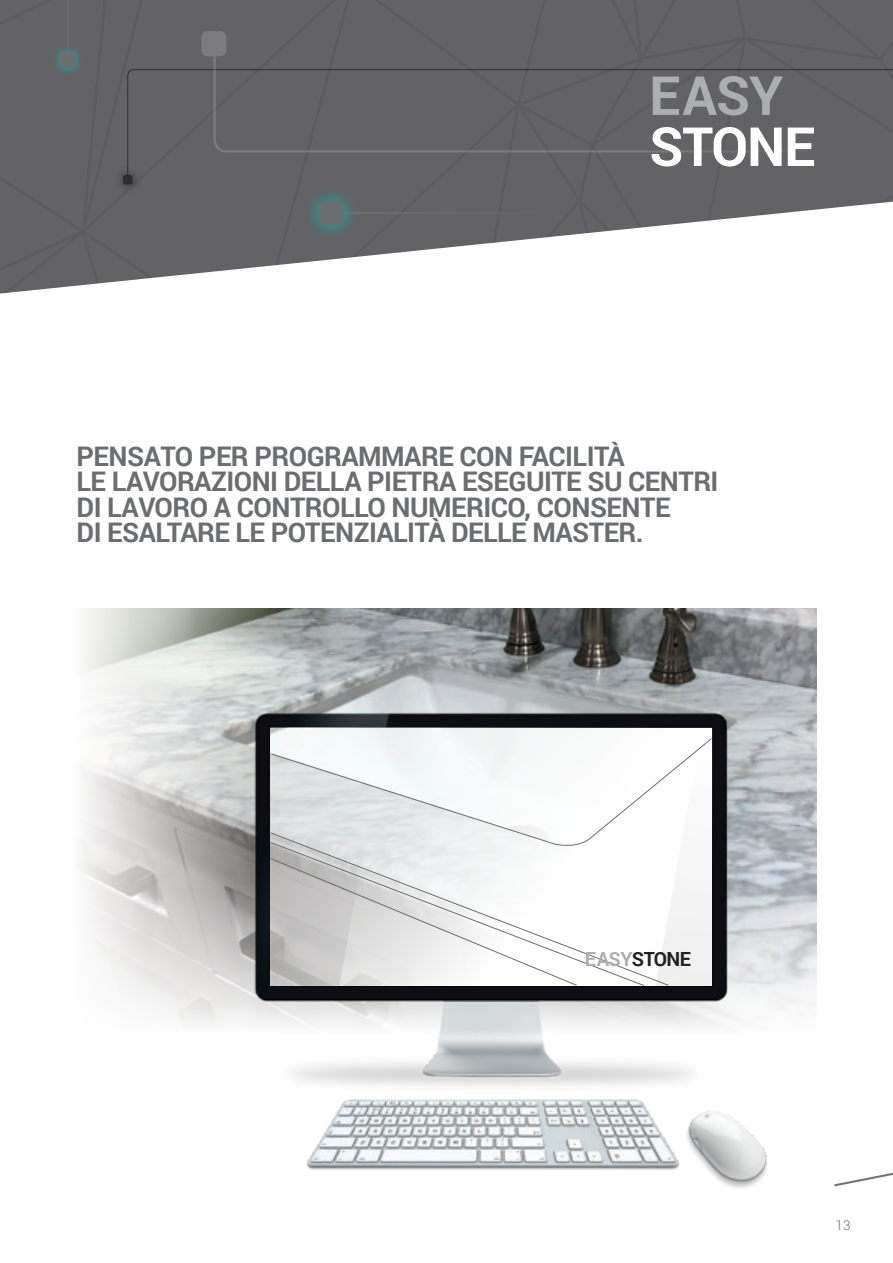
<style>
.page{position:relative;width:893px;height:1263px;background:#fff}
.page>*{position:absolute;margin:0;border:0;box-sizing:border-box;transform-origin:0 0}
.t1{font:700 54px "Roboto";letter-spacing:-.02em;color:#fff}
.t2{font:700 54px "Roboto";color:#adaeb2}
.t3{font:700 27px "Roboto";letter-spacing:-.02em;color:#6c6d70}
.t4{font:700 19.5px "Roboto";letter-spacing:-.03em;color:#231f20}
.t5{font:300 13.5px "Roboto";color:#6c6d70}
.s1{color:#adaeb2}
</style>
<div class="page">
<svg style="left:834px;top:1172px;width:59px;height:14px"></svg>
<svg style="left:0;top:0;width:893px;height:294px"></svg>
<hr style="left:344px;top:212px;width:549px;height:2px;background:#6c6d70">
<svg style="left:305px;top:187px;width:53px;height:53px;background:#596a6d"></svg>
<div style="left:319px;top:201px;width:25px;height:24px;background:#6c6d70;border-radius:6px"></div>
<div style="left:127px;top:69px;width:766px;height:107px;background:#636366"></div>
<div style="left:195px;top:24px;width:38px;height:39px;background:#636366"></div>
<div style="left:201px;top:31px;width:25px;height:25px;background:#7c7c7f;border-radius:6px"></div>
<div style="left:212px;top:55px;width:681px;height:99px;background:#636366"></div>
<img style="left:81px;top:608px;width:735px;height:416px">
<img style="left:219px;top:681px;width:544px;height:406px">
<img style="left:306px;top:1099px;width:359px;height:71px">
<img style="left:665px;top:1110px;width:102px;height:78px">
<svg style="left:655px;top:728px;width:57px;height:258px"></svg>
<svg style="left:577px;top:850px;width:92px;height:136px"></svg>
<svg style="left:577px;top:738px;width:135px;height:112px"></svg>
<svg style="left:270px;top:728px;width:307px;height:258px"></svg>
<p class="t2" style="left:649px;top:58px;width:135px">EASY</p>
<p class="t1" style="left:649px;top:109px;width:167px">STONE</p>
<p class="t3" style="left:77px;top:437px;width:550px">PENSATO PER PROGRAMMARE CON FACILITÀ</p>
<p class="t3" style="left:77px;top:463px;width:643px">LE LAVORAZIONI DELLA PIETRA ESEGUITE SU CENTRI</p>
<p class="t3" style="left:77px;top:488px;width:595px">DI LAVORO A CONTROLLO NUMERICO, CONSENTE</p>
<p class="t3" style="left:77px;top:514px;width:569px">DI ESALTARE LE POTENZIALITÀ DELLE MASTER.</p>
<p class="t4" style="left:585px;top:945px;width:108px"><span class="s1">EASY</span>STONE</p>
<p class="t5" style="left:836px;top:1215px;width:16px">13</p>
</div>
